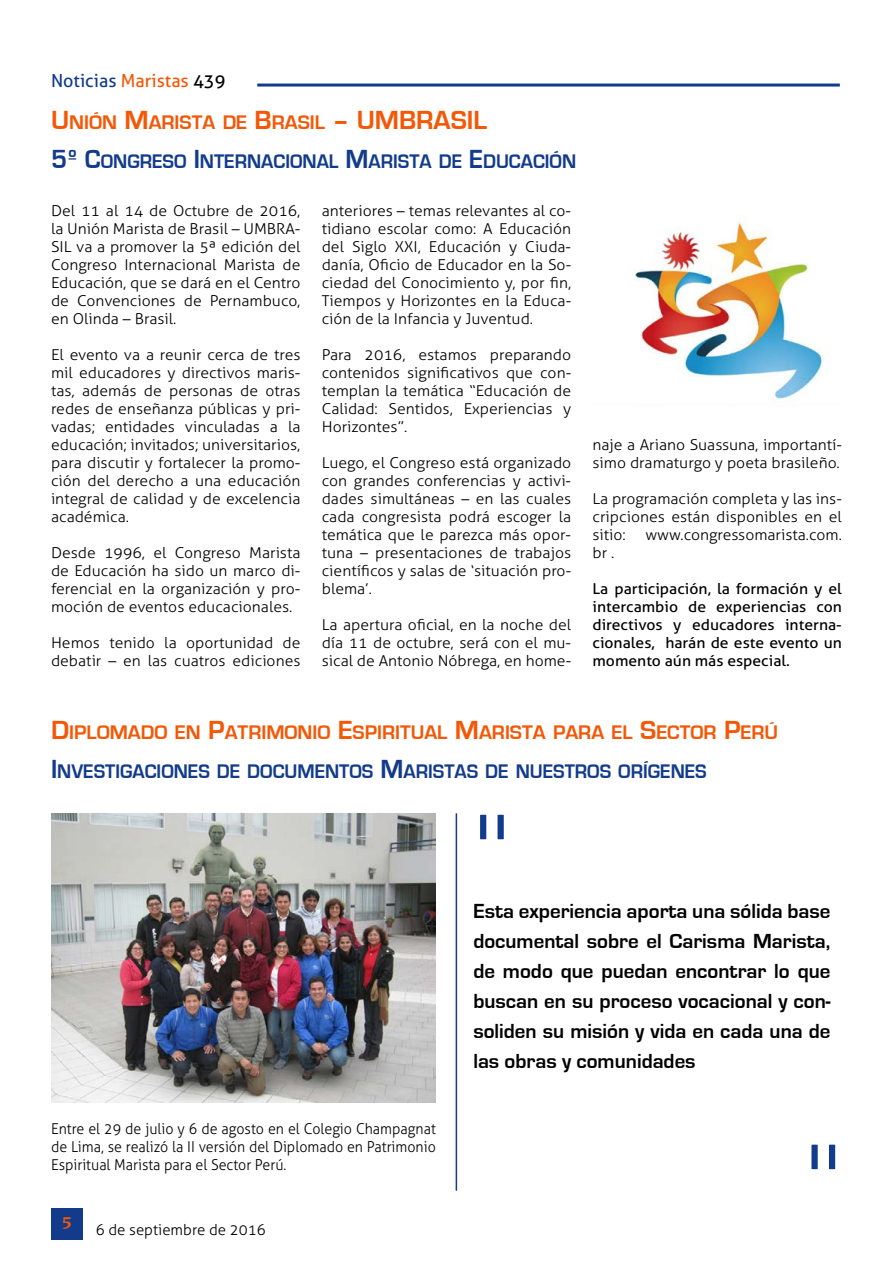
<style>
.page{position:relative;width:893px;height:1263px;background:#fff}
.page>*{position:absolute;margin:0;border:0;box-sizing:border-box;transform-origin:0 0}
.t1{font:300 90px "Aller";color:#123b8b}
.t2{font:700 21px/30px "Eurostile";color:#000;text-align:justify}
.t3{font:700 20.25px/39.8px "Eurostile";color:#123b8b;scale:.95 1}
.t4{font:18px "Aller";color:#123b8b}
.t5{font:700 18px "Novarese IT Cby BT";color:#f45706}
.t6{font:300 15px/18px "Aller";color:#000;text-align:justify;scale:1.05 1}
.t7{font:15px/18px "Aller";color:#000;text-align:justify;scale:1.05 1}
.t8{font:300 15px/18px "Aller";color:#000;text-align:justify;scale:.95 1}
.t9{font:300 15px "Aller";color:#000}
.s1{color:#f45706}
.s2{color:#000}
.s3{font-size:27px;color:#f45706}
.s4{font-size:27px}
</style>
<div class="page">
<hr style="left:257px;top:84px;width:583px;height:3px;background:#123b8b">
<div style="left:51px;top:1208px;width:32px;height:31px;background:#123b8b"></div>
<img style="left:635px;top:215px;width:190px;height:184px">
<img style="left:51px;top:813px;width:385px;height:289px">
<hr style="left:456px;top:813px;width:1px;height:378px;background:#123b8b">
<p class="t4" style="left:51px;top:69px;width:176px">Noticias <span class="s1">Maristas</span> <span class="s2">439</span></p>
<h3 class="t3" style="left:51px;top:102px;width:552px"><span class="s3">U</span> <span class="s1">NIÓN</span> <span class="s3">M</span><span class="s1">ARISTA DE</span> <span class="s3">B</span><span class="s1">RASIL</span> <span class="s3">– UMBRASIL<br></span><span class="s4">5º C</span>ONGRESO <span class="s4">I</span> NTERNACIONAL <span class="s4">M</span>ARISTA DE <span class="s4">E</span>DUCACIÓN</h3>
<p class="t6" style="left:322px;top:202px;width:239px">anteriores – temas relevantes al co&shy;tidiano escolar como: A Educación del Siglo XXI, Educación y Ciuda&shy;danía, Oficio de Educador en la So&shy;ciedad del Conocimiento y, por fin, Tiempos y Horizontes en la Educa&shy;ción de la Infancia y Juventud.</p>
<p class="t6" style="left:322px;top:346px;width:239px">Para 2016, estamos preparando contenidos significativos que con&shy;templan la temática “Educación de Calidad: Sentidos, Experiencias y Horizontes”.</p>
<p class="t6" style="left:322px;top:454px;width:239px">Luego, el Congreso está organizado con grandes conferencias y activi&shy;dades simultáneas – en las cuales cada congresista podrá escoger la temática que le parezca más opor&shy;tuna – presentaciones de trabajos científicos y salas de ‘situación pro&shy;blema’.</p>
<p class="t6" style="left:322px;top:616px;width:239px">La apertura oficial, en la noche del día 11 de octubre, será con el mu&shy;sical de Antonio Nóbrega, en home-</p>
<p class="t6" style="left:51px;top:202px;width:239px">Del 11 al 14 de Octubre de 2016, la Unión Marista de Brasil – UMBRA-SIL va a promover la 5ª edición del Congreso Internacional Marista de Educación, que se dará en el Centro de Convenciones de Pernambuco, en Olinda – Brasil.</p>
<p class="t6" style="left:51px;top:346px;width:239px">El evento va a reunir cerca de tres mil educadores y directivos maris&shy;tas, además de personas de otras redes de enseñanza públicas y pri&shy;vadas; entidades vinculadas a la educación; invitados; universitarios, para discutir y fortalecer la promo&shy;ción del derecho a una educación integral de calidad y de excelencia académica.</p>
<p class="t6" style="left:51px;top:544px;width:239px">Desde 1996, el Congreso Marista de Educación ha sido un marco di&shy;ferencial en la organización y pro&shy;moción de eventos educacionales.</p>
<p class="t6" style="left:51px;top:634px;width:239px">Hemos tenido la oportunidad de debatir – en las cuatros ediciones</p>
<p class="t6" style="left:592px;top:436px;width:239px">naje a Ariano Suassuna, importantí&shy;simo dramaturgo y poeta brasileño.</p>
<p class="t6" style="left:592px;top:490px;width:239px">La programación completa y las ins&shy;cripciones están disponibles en el sitio:</p>
<p class="t6" style="left:645px;top:526px;width:189px">www.congressomarista.com.</p>
<p class="t6" style="left:592px;top:544px;width:22px">br .</p>
<p class="t7" style="left:592px;top:580px;width:239px">La participación, la formación y el intercambio de experiencias con directivos y educadores interna&shy;cionales, harán de este evento un momento aún más especial.</p>
<h3 class="t3" style="left:51px;top:712px;width:767px"><span class="s3">D</span><span class="s1">IPLOMADO EN</span> <span class="s3">P</span><span class="s1">ATRIMONIO</span> <span class="s3">E</span><span class="s1">SPIRITUAL</span> <span class="s3">M</span><span class="s1">ARISTA PARA EL</span> <span class="s3">S</span><span class="s1">ECTOR</span> <span class="s3">P</span><span class="s1">ERÚ<br></span><span class="s4">I</span> NVESTIGACIONES DE DOCUMENTOS <span class="s4">M</span>ARISTAS DE NUESTROS ORÍGENES</h3>
<h1 class="t1" style="left:473px;top:793px;width:39px">"</h1>
<p class="t8" style="left:51px;top:1120px;width:407px">Entre el 29 de julio y 6 de agosto en el Colegio Champagnat de Lima, se realizó la II versión del Diplomado en Patrimonio Espiritual Marista para el Sector Perú.</p>
<p class="t5" style="left:62px;top:1212px;width:12px">5</p>
<p class="t9" style="left:96px;top:1220px;width:172px">6 de septiembre de 2016</p>
<h2 class="t2" style="left:473px;top:896px;width:359px">Esta experiencia aporta una sólida base documental sobre el Carisma Marista, de modo que puedan encontrar lo que buscan en su proceso vocacional y con&shy;soliden su misión y vida en cada una de las obras y comunidades</h2>
<h1 class="t1" style="left:805px;top:1123px;width:39px">"</h1>
</div>
